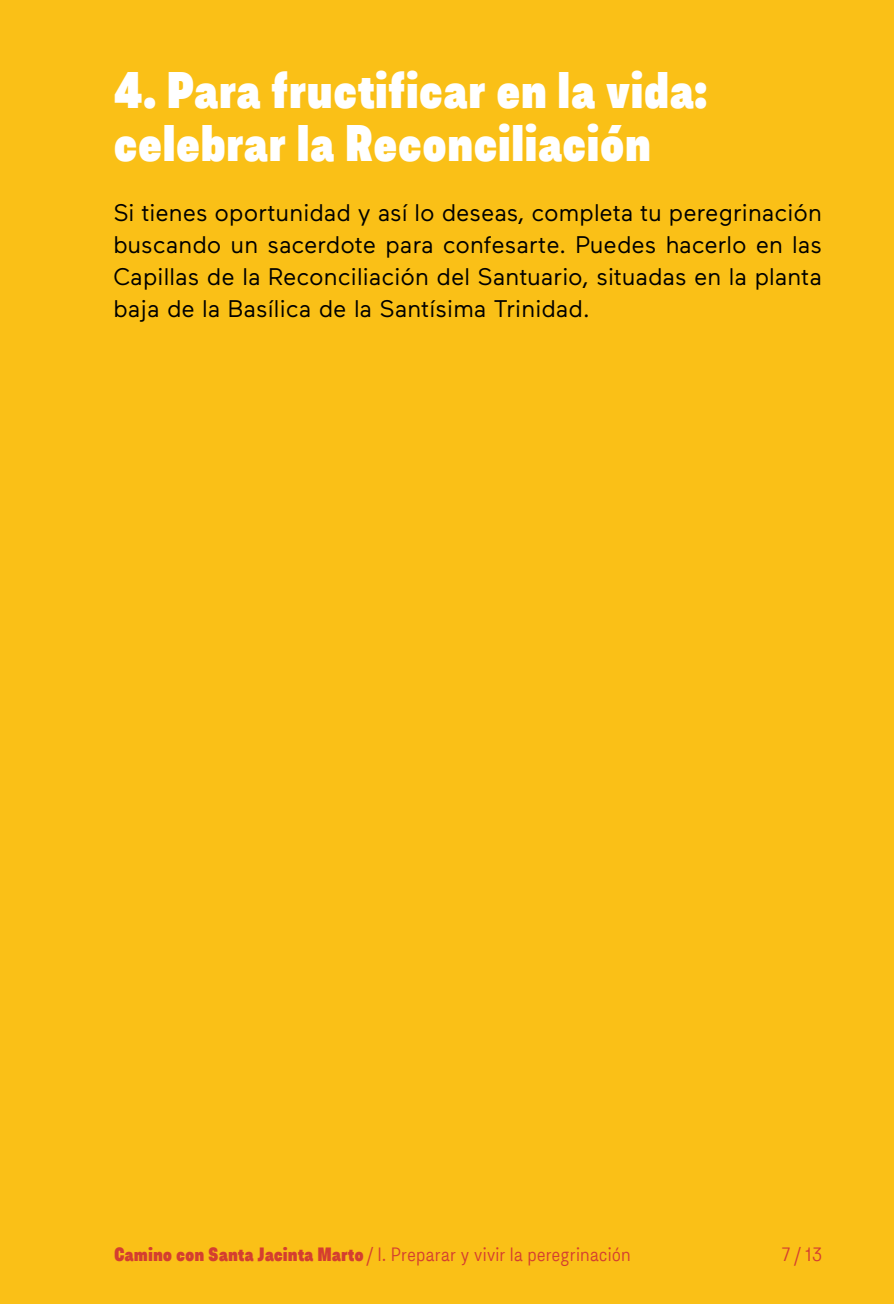
<style>
.page{position:relative;width:894px;height:1304px;background:#fff}
.page>*{position:absolute;margin:0;border:0;box-sizing:border-box;transform-origin:0 0}
.t1{font:800 48px/52.8px "Asket Condensed";color:#fff}
.t2{font:24px/32px "Maax";color:#000;text-align:justify}
.t3{font:300 18px "Asket Narrow";color:#d43e30}
.s1{font-family:"Asket Condensed";font-weight:800}
</style>
<div class="page">
<div style="left:0;top:0;width:893px;height:1304px;background:#fac017"></div>
<h1 class="t1" style="left:113px;top:63px;width:595px">4. Para fructificar en la vida: celebrar la Reconciliación</h1>
<p class="t2" style="left:113px;top:197px;width:710px">Si tienes oportunidad y así lo deseas, completa tu peregrinación buscando un sacerdote para confesarte. Puedes hacerlo en las Capillas de la Reconciliación del Santuario, situadas en la planta baja de la Basílica de la Santísima Trinidad.</p>
<p class="t3" style="left:114px;top:1241px;width:518px"><span class="s1">Camino con Santa Jacinta Marto</span> / I. Preparar y vivir la peregrinación</p>
<p class="t3" style="left:781px;top:1241px;width:43px">7 / 13</p>
</div>
